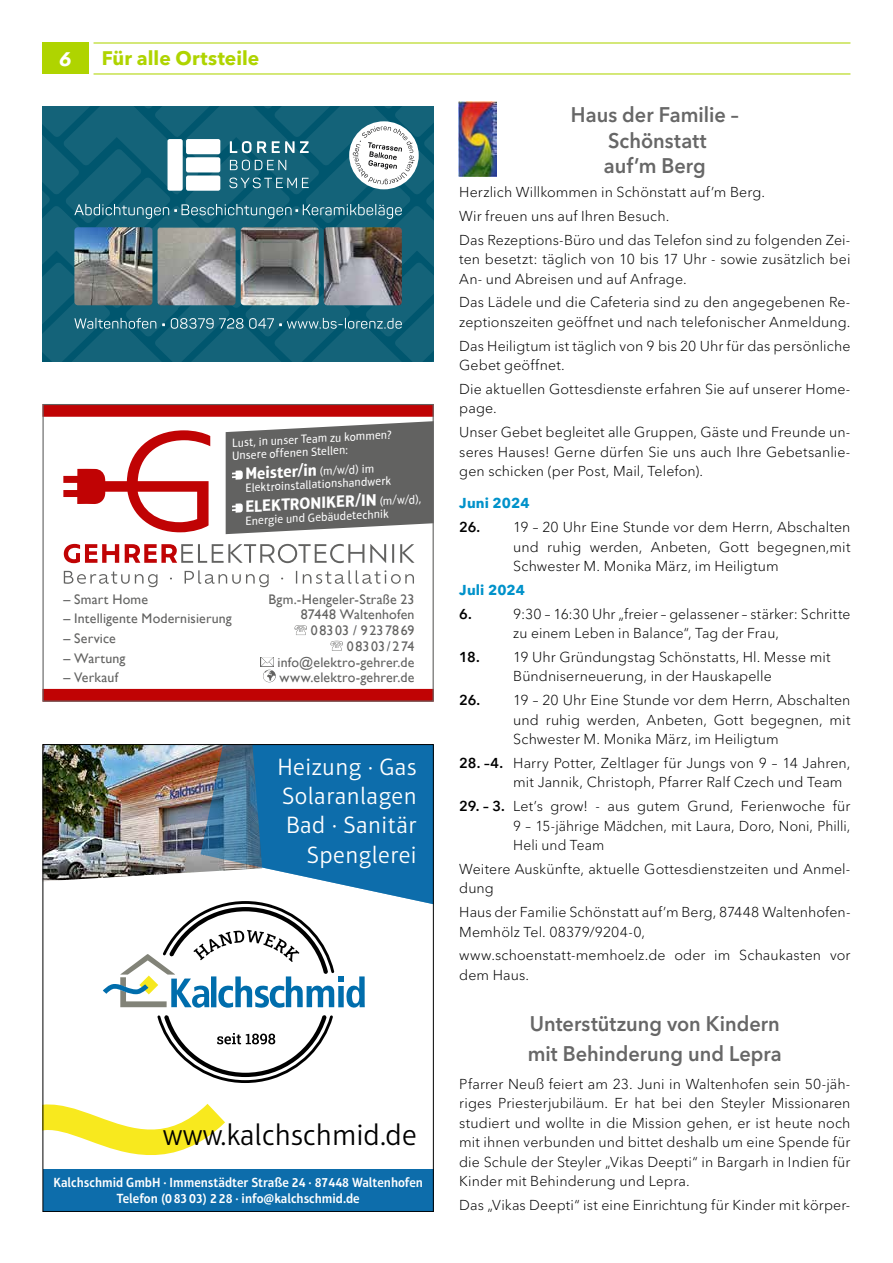
<style>
.page{position:relative;width:893px;height:1263px;background:#fff}
.page>*{position:absolute;margin:0;border:0;box-sizing:border-box;transform-origin:0 0}
.t1{font:300 30px "Aptifer Sans LT Pro";color:#000}
.t2{font:300 24px/29.2px "Aptifer Sans LT Pro";letter-spacing:.02em;color:#fff;text-align:right}
.t3{font:600 21px/25.5px "Avenir Next LT Pro";color:#676767;text-align:center;scale:.95 1}
.t4{font:700 19.5px "Avenir Next LT Pro";color:#afd400}
.t5{font:italic 700 19.5px "Avenir Next LT Pro";color:#fff}
.t6{font:700 16.5px "Aptifer Sans LT Pro";color:#fff}
.t7{font:300 14.25px/19.5px "Avenir Next LT Pro";letter-spacing:.005em;color:#000}
.t8{font:700 14.25px "Avenir Next LT Pro";letter-spacing:.01em;color:#0092ca}
.t9{font:600 14.25px "Avenir Next LT Pro";color:#000}
.t10{font:13.8px/15.8px "Gill Sans";letter-spacing:.015em;color:#626261;text-align:right}
.t11{font:600 13.5px/16.2px "Aptifer Sans LT Pro";color:#fff;text-align:center;scale:.95 1}
.t12{font:12px/12.8px "Aptifer Sans LT Pro";color:#fff}
.s1{font-weight:400;font-size:12px}
.s2{font-weight:600}
</style>
<div class="page">
<hr style="left:94px;top:73px;width:756px;height:1px;background:#afd400">
<hr style="left:94px;top:42px;width:756px;height:2px;background:#afd400">
<div style="left:43px;top:43px;width:46px;height:31px;background:#afd400"></div>
<img style="left:459px;top:101px;width:37px;height:75px">
<svg style="left:43px;top:106px;width:391px;height:255px;background:#106076"></svg>
<div style="left:349px;top:121px;width:70px;height:68px;background:#fff;border-radius:50%"></div>
<svg style="left:353px;top:126px;width:62px;height:58px"></svg>
<div style="left:168px;top:139px;width:15px;height:52px;background:#fff;border-radius:2px"></div>
<div style="left:186px;top:139px;width:34px;height:15px;background:#fff;border-radius:2px"></div>
<div style="left:186px;top:157px;width:34px;height:15px;background:#fff;border-radius:2px"></div>
<div style="left:186px;top:175px;width:34px;height:16px;background:#fff;border-radius:2px"></div>
<svg style="left:230px;top:141px;width:21px;height:12px"></svg>
<svg style="left:257px;top:141px;width:9px;height:12px"></svg>
<svg style="left:272px;top:141px;width:37px;height:12px"></svg>
<svg style="left:230px;top:160px;width:56px;height:10px"></svg>
<svg style="left:229px;top:178px;width:80px;height:10px"></svg>
<img style="left:241px;top:227px;width:78px;height:78px">
<img style="left:74px;top:227px;width:78px;height:78px">
<img style="left:158px;top:228px;width:78px;height:77px">
<img style="left:324px;top:227px;width:78px;height:78px">
<svg style="left:74px;top:318px;width:82px;height:11px"></svg>
<svg style="left:171px;top:318px;width:72px;height:11px"></svg>
<svg style="left:249px;top:318px;width:153px;height:11px;background:#3f7f91"></svg>
<svg style="left:74px;top:204px;width:328px;height:15px;background:#387b8e"></svg>
<img style="left:45px;top:746px;width:58px;height:135px">
<div style="left:43px;top:1169px;width:390px;height:43px;background:#0d6dab"></div>
<svg style="left:43px;top:1015px;width:290px;height:159px"></svg>
<img style="left:103px;top:744px;width:331px;height:264px">
<svg style="left:45px;top:406px;width:387px;height:294px"></svg>
<div style="left:43px;top:404px;width:391px;height:298px;border:1px solid #626261"></div>
<svg style="left:63px;top:430px;width:147px;height:102px"></svg>
<svg style="left:64px;top:544px;width:55px;height:19px"></svg>
<svg style="left:125px;top:544px;width:239px;height:19px"></svg>
<svg style="left:370px;top:544px;width:24px;height:19px"></svg>
<svg style="left:400px;top:544px;width:15px;height:19px"></svg>
<svg style="left:64px;top:571px;width:93px;height:16px"></svg>
<svg style="left:185px;top:570px;width:84px;height:17px"></svg>
<svg style="left:296px;top:571px;width:1px;height:12px"></svg>
<svg style="left:303px;top:570px;width:111px;height:14px"></svg>
<svg style="left:226px;top:421px;width:208px;height:113px;background:#727271"></svg>
<svg style="left:295px;top:625px;width:12px;height:10px"></svg>
<svg style="left:331px;top:641px;width:12px;height:10px"></svg>
<svg style="left:261px;top:657px;width:15px;height:25px"></svg>
<h3 class="t5" style="left:60px;top:47px;width:14px">6</h3>
<h3 class="t4" style="left:102px;top:46px;width:159px">Für alle Ortsteile</h3>
<p class="t12" style="left:231px;top:436px;width:162px;rotate:-3deg">Lust, in unser Team zu kommen?<br>Unsere offenen Stellen:</p>
<p class="t6" style="left:245px;top:464px;width:131px;rotate:-3deg">Meister/in <span class="s1">(m/w/d) im</span></p>
<p class="t12" style="left:245px;top:481px;width:147px;rotate:-3deg">Elektroinstallationshandwerk</p>
<p class="t6" style="left:245px;top:497px;width:178px;rotate:-3deg">ELEKTRONIKER/IN <span class="s1">(m/w/d),</span></p>
<p class="t12" style="left:245px;top:514px;width:145px;rotate:-3deg">Energie und Gebäudetechnik</p>
<p class="t10" style="left:63px;top:591px;width:86px">– Smart Home</p>
<p class="t10" style="left:63px;top:611px;width:170px">– Intelligente Modernisierung</p>
<p class="t10" style="left:63px;top:631px;width:54px">– Service</p>
<p class="t10" style="left:63px;top:650px;width:64px">– Wartung</p>
<p class="t10" style="left:63px;top:670px;width:56px">– Verkauf</p>
<p class="t10" style="left:268px;top:591px;width:148px">Bgm.-Hengeler-Straße 23<br>87448 Waltenhofen<br>08303 / 9237869<br>08303/274 info@elektro-gehrer.de www.elektro-gehrer.de</p>
<h2 class="t2" style="left:277px;top:752px;width:141px">Heizung · Gas<br>Solaranlagen<br>Bad · Sanitär<br>Spenglerei</h2>
<h1 class="t1" style="left:163px;top:1118px;width:255px">www.kalchschmid.de</h1>
<p class="t11" style="left:54px;top:1174px;width:390px">Kalchschmid GmbH · Immenstädter Straße 24 · 87448 Waltenhofen<br>Telefon (08303) 228 · info@kalchschmid.de</p>
<h3 class="t3" style="left:571px;top:102px;width:178px">Haus der Familie –<br>Schönstatt<br>auf’m Berg</h3>
<p class="t7" style="left:459px;top:180px;width:393px;line-height:23.7px">Herzlich Willkommen in Schönstatt auf’m Berg.<br>Wir freuen uns auf Ihren Besuch.<br>Das Rezeptions-Büro und das Telefon sind zu folgenden Zei-</p>
<p class="t7" style="left:459px;top:249px;width:393px">ten besetzt: täglich von 10 bis 17 Uhr - sowie zusätzlich bei<br>An- und Abreisen und auf Anfrage.</p>
<p class="t7" style="left:459px;top:293px;width:393px">Das Lädele und die Cafeteria sind zu den angegebenen Re&shy;zeptionszeiten geöffnet und nach telefonischer Anmeldung.</p>
<p class="t7" style="left:459px;top:336px;width:393px">Das Heiligtum ist täglich von 9 bis 20 Uhr für das persönliche<br>Gebet geöffnet.</p>
<p class="t7" style="left:459px;top:379px;width:393px">Die aktuellen Gottesdienste erfahren Sie auf unserer Home&shy;page.</p>
<p class="t7" style="left:459px;top:422px;width:393px;text-align:justify">Unser Gebet begleitet alle Gruppen, Gäste und Freunde un&shy;seres Hauses! Gerne dürfen Sie uns auch Ihre Gebetsanlie&shy;gen schicken (per Post, Mail, Telefon).</p>
<p class="t8" style="left:459px;top:494px;width:72px">Juni 2024</p>
<p class="t7" style="left:513px;top:517px;width:339px;text-align:justify;text-indent:-54px"><span class="s2">26.</span> 19 – 20 Uhr Eine Stunde vor dem Herrn, Abschalten und ruhig werden, Anbeten, Gott begegnen,mit Schwester M. Monika März, im Heiligtum</p>
<p class="t8" style="left:459px;top:581px;width:67px">Juli 2024</p>
<p class="t9" style="left:459px;top:605px;width:14px">6.</p>
<p class="t7" style="left:513px;top:604px;width:339px">9:30 – 16:30 Uhr „freier – gelassener – stärker: Schritte zu einem Leben in Balance“, Tag der Frau,</p>
<p class="t7" style="left:459px;top:647px;width:373px;text-align:center"><span class="s2">18.</span> 19 Uhr Gründungstag Schönstatts, Hl. Messe mit<br>Bündniserneuerung, in der Hauskapelle</p>
<p class="t7" style="left:513px;top:690px;width:339px;text-align:justify;text-indent:-54px"><span class="s2">26.</span> 19 – 20 Uhr Eine Stunde vor dem Herrn, Abschalten und ruhig werden, Anbeten, Gott begegnen, mit Schwester M. Monika März, im Heiligtum</p>
<p class="t7" style="left:513px;top:753px;width:339px;text-indent:-54px"><span class="s2">28. –4.</span> Harry Potter, Zeltlager für Jungs von 9 – 14 Jahren, mit Jannik, Christoph, Pfarrer Ralf Czech und Team</p>
<p class="t7" style="left:513px;top:796px;width:339px;text-align:justify;text-indent:-54px"><span class="s2">29. – 3.</span> Let’s grow! - aus gutem Grund, Ferienwoche für 9 – 15-jährige Mädchen, mit Laura, Doro, Noni, Philli, Heli und Team</p>
<p class="t7" style="left:459px;top:859px;width:393px">Weitere Auskünfte, aktuelle Gottesdienstzeiten und Anmel&shy;dung</p>
<p class="t7" style="left:459px;top:902px;width:393px">Haus der Familie Schönstatt auf’m Berg, 87448 Waltenhofen-<br>Memhölz Tel. 08379/9204-0,</p>
<p class="t7" style="left:459px;top:946px;width:393px">www.schoenstatt-memhoelz.de oder im Schaukasten vor dem Haus.</p>
<h3 class="t3" style="left:528px;top:1008px;width:269px;line-height:29.7px;text-align:left">Unterstützung von Kindern mit Behinderung und Lepra</h3>
<p class="t7" style="left:459px;top:1074px;width:393px;text-align:justify">Pfarrer Neuß feiert am 23. Juni in Waltenhofen sein 50-jäh&shy;riges Priesterjubiläum. Er hat bei den Steyler Missionaren studiert und wollte in die Mission gehen, er ist heute noch mit ihnen verbunden und bittet deshalb um eine Spende für die Schule der Steyler „Vikas Deepti“ in Bargarh in Indien für Kinder mit Behinderung und Lepra.</p>
<p class="t7" style="left:459px;top:1195px;width:393px">Das „Vikas Deepti“ ist eine Einrichtung für Kinder mit körper-</p>
</div>
